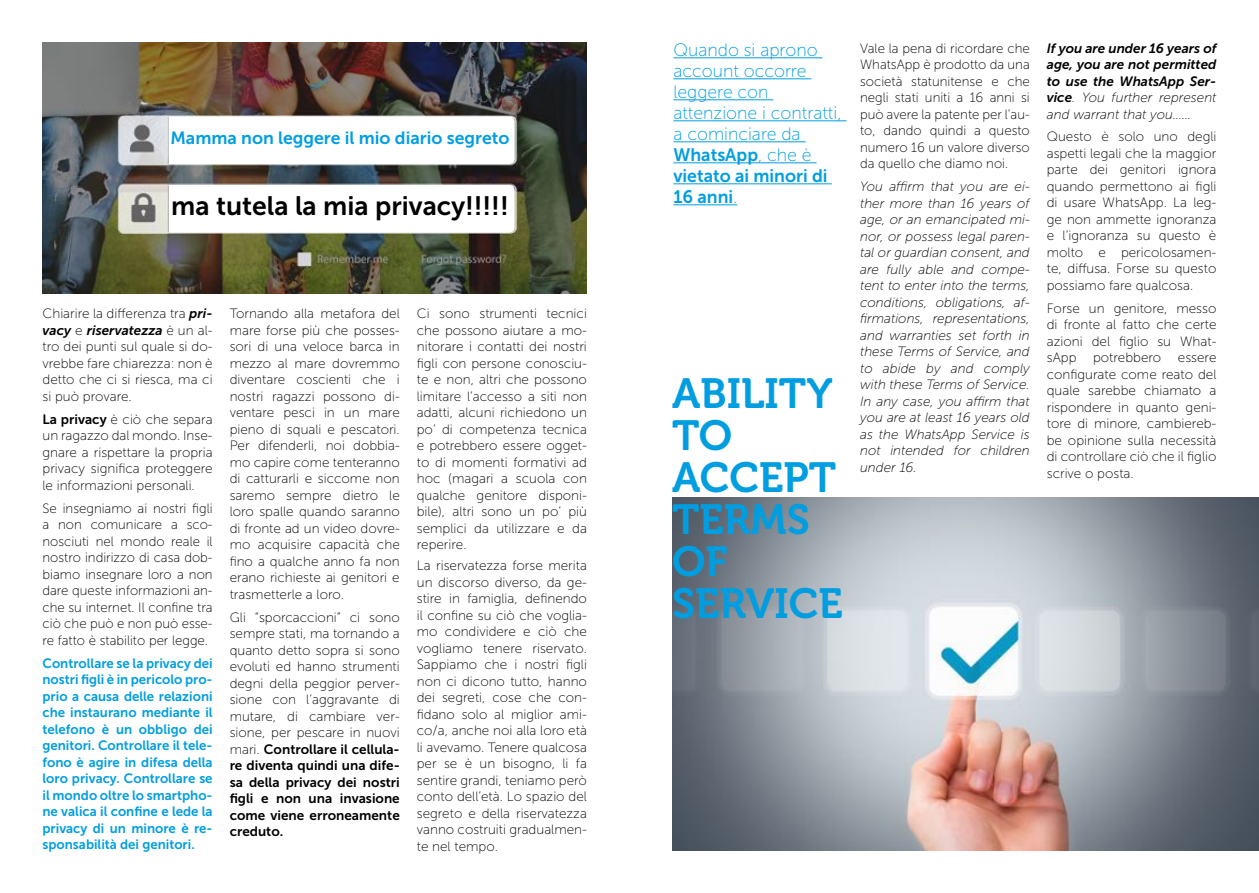
<style>
.page{position:relative;width:1259px;height:893px;background:#fff}
.page>*{position:absolute;margin:0;border:0;box-sizing:border-box;transform-origin:0 0}
.t1{font:42px/42px "Museo 700";color:#009ee0}
.t2{font:26.55px "Museo Sans 700";color:#000}
.t3{font:18px/21px "Museo Sans 100";color:#009ee0}
.t4{font:18px/21px "Museo Sans 700";color:#009ee0}
.t5{font:17.7px "Museo Sans 700";color:#009ee0}
.t6{font:13.5px/16.5px "Museo Sans 100";color:#000;text-align:justify}
.t7{font:italic 13.5px/16.5px "Museo Sans 100";color:#000;text-align:justify}
.t8{font:13.5px/16.5px "Museo Sans 700";color:#009ee0;text-align:justify}
.t9{font:13.5px/16.5px "Museo Sans 700";color:#000;text-align:justify}
.t10{font:italic 13.5px/16.5px "Museo Sans 700";color:#000;text-align:justify}
.s1{font-family:"Museo Sans 700";font-style:italic}
.s2{font-family:"Museo Sans 100";font-style:normal}
.s3{font-family:"Museo Sans 700"}
.s4{font-family:"Museo Sans 100"}
</style>
<div class="page">
<img style="left:43px;top:43px;width:544px;height:250px">
<img style="left:672px;top:497px;width:587px;height:353px">
<svg style="left:169px;top:116px;width:346px;height:48px"></svg>
<svg style="left:169px;top:185px;width:346px;height:48px"></svg>
<hr style="left:673px;top:57px;width:149px;height:1px;background:#009ee0">
<hr style="left:673px;top:78px;width:138px;height:1px;background:#009ee0">
<hr style="left:673px;top:99px;width:100px;height:1px;background:#009ee0">
<hr style="left:673px;top:120px;width:173px;height:1px;background:#009ee0">
<hr style="left:673px;top:141px;width:132px;height:1px;background:#009ee0">
<hr style="left:673px;top:162px;width:143px;height:1px;background:#009ee0">
<hr style="left:673px;top:183px;width:159px;height:1px;background:#009ee0">
<hr style="left:673px;top:204px;width:64px;height:1px;background:#009ee0">
<h3 class="t5" style="left:170px;top:128px;width:340px">Mamma non leggere il mio diario segreto</h3>
<h2 class="t2" style="left:171px;top:191px;width:339px">ma tutela la mia privacy!!!!!</h2>
<p class="t6" style="left:43px;top:306px;width:172px">Chiarire la differenza tra <span class="s1">pri-</span></p>
<p class="t10" style="left:43px;top:322px;width:172px">vacy <span class="s2">e</span> riservatezza <span class="s2">è un al-</span></p>
<p class="t6" style="left:43px;top:339px;width:172px">tro dei punti sul quale si do&shy;vrebbe fare chiarezza: non è detto che ci si riesca, ma ci si può provare.</p>
<p class="t6" style="left:43px;top:411px;width:172px"><span class="s3">La privacy</span> è ciò che separa un ragazzo dal mondo. Inse&shy;gnare a rispettare la propria privacy significa proteggere le informazioni personali.</p>
<p class="t6" style="left:43px;top:500px;width:172px">Se insegniamo ai nostri figli a non comunicare a sco&shy;nosciuti nel mondo reale il nostro indirizzo di casa dob&shy;biamo insegnare loro a non dare queste informazioni an&shy;che su internet. Il confine tra ciò che può e non può esse&shy;re fatto è stabilito per legge.</p>
<p class="t8" style="left:43px;top:655px;width:172px">Controllare se la privacy dei nostri figli è in pericolo pro&shy;prio a causa delle relazioni che instaurano mediante il telefono è un obbligo dei genitori. Controllare il tele&shy;fono è agire in difesa della loro privacy. Controllare se il mondo oltre lo smartpho&shy;ne valica il confine e lede la privacy di un minore è re&shy;sponsabilità dei genitori.</p>
<p class="t6" style="left:230px;top:306px;width:172px">Tornando alla metafora del mare forse più che posses&shy;sori di una veloce barca in mezzo al mare dovremmo diventare coscienti che i nostri ragazzi possono di&shy;ventare pesci in un mare pieno di squali e pescatori.<br>Per difenderli, noi dobbia&shy;mo capire come tenteranno di catturarli e siccome non saremo sempre dietro le loro spalle quando saranno di fronte ad un video dovre&shy;mo acquisire capacità che fino a qualche anno fa non erano richieste ai genitori e trasmetterle a loro.</p>
<p class="t6" style="left:230px;top:609px;width:172px">Gli “sporcaccioni” ci sono sempre stati, ma tornando a quanto detto sopra si sono evoluti ed hanno strumenti degni della peggior perver&shy;sione con l’aggravante di mutare, di cambiare ver&shy;sione, per pescare in nuovi</p>
<p class="t9" style="left:230px;top:741px;width:172px"><span class="s4">mari.</span> Controllare il cellula&shy;re diventa quindi una dife&shy;sa della privacy dei nostri figli e non una invasione come viene erroneamente creduto.</p>
<p class="t6" style="left:417px;top:306px;width:172px">Ci sono strumenti tecnici che possono aiutare a mo&shy;nitorare i contatti dei nostri figli con persone conosciu&shy;te e non, altri che possono limitare l’accesso a siti non adatti, alcuni richiedono un po’ di competenza tecnica e potrebbero essere ogget&shy;to di momenti formativi ad hoc (magari a scuola con qualche genitore disponi&shy;bile), altri sono un po’ più semplici da utilizzare e da reperire.</p>
<p class="t6" style="left:417px;top:557px;width:172px">La riservatezza forse merita un discorso diverso, da ge&shy;stire in famiglia, definendo il confine su ciò che voglia&shy;mo condividere e ciò che vogliamo tenere riservato.<br>Sappiamo che i nostri figli non ci dicono tutto, hanno dei segreti, cose che con&shy;fidano solo al miglior ami&shy;co/a, anche noi alla loro età li avevamo. Tenere qualcosa per se è un bisogno, li fa sentire grandi, teniamo però conto dell’età. Lo spazio del segreto e della riservatezza vanno costruiti gradualmen&shy;te nel tempo.</p>
<h3 class="t3" style="left:673px;top:40px;width:170px">Quando si aprono account occorre leggere con attenzione i contratti, a cominciare da</h3>
<h3 class="t4" style="left:673px;top:144px;width:156px">WhatsApp<span class="s4">, che è </span>vietato ai minori di<br>16 anni<span class="s4">.</span></h3>
<h1 class="t1" style="left:672px;top:373px;width:172px">ABILITY<br>TO<br>ACCEPT<br>TERMS<br>OF<br>SERVICE</h1>
<p class="t6" style="left:860px;top:40px;width:171px">Vale la pena di ricordare che WhatsApp è prodotto da una società statunitense e che negli stati uniti a 16 anni si può avere la patente per l’au&shy;to, dando quindi a questo numero 16 un valore diverso da quello che diamo noi.</p>
<p class="t7" style="left:860px;top:178px;width:171px">You affirm that you are ei&shy;ther more than 16 years of age, or an emancipated mi&shy;nor, or possess legal paren&shy;tal or guardian consent, and are fully able and compe&shy;tent to enter into the terms, conditions, obligations, af&shy;firmations, representations, and warranties set forth in these Terms of Service, and to abide by and comply with these Terms of Service.<br>In any case, you affirm that you are at least 16 years old as the WhatsApp Service is not intended for children under 16.</p>
<p class="t10" style="left:1046px;top:40px;width:171px">If you are under 16 years of age, you are not permitted to use the WhatsApp Ser-</p>
<p class="t7" style="left:1046px;top:89px;width:171px"><span class="s3">vice</span>. You further represent and warrant that you……</p>
<p class="t6" style="left:1046px;top:129px;width:171px">Questo è solo uno degli aspetti legali che la maggior parte dei genitori ignora quando permettono ai figli di usare WhatsApp. La leg&shy;ge non ammette ignoranza e l’ignoranza su questo è molto e pericolosamen&shy;te, diffusa. Forse su questo possiamo fare qualcosa.</p>
<p class="t6" style="left:1046px;top:300px;width:171px">Forse un genitore, messo di fronte al fatto che certe azioni del figlio su What&shy;sApp potrebbero essere configurate come reato del quale sarebbe chiamato a rispondere in quanto geni&shy;tore di minore, cambiereb&shy;be opinione sulla necessità di controllare ciò che il figlio scrive o posta.</p>
</div>
